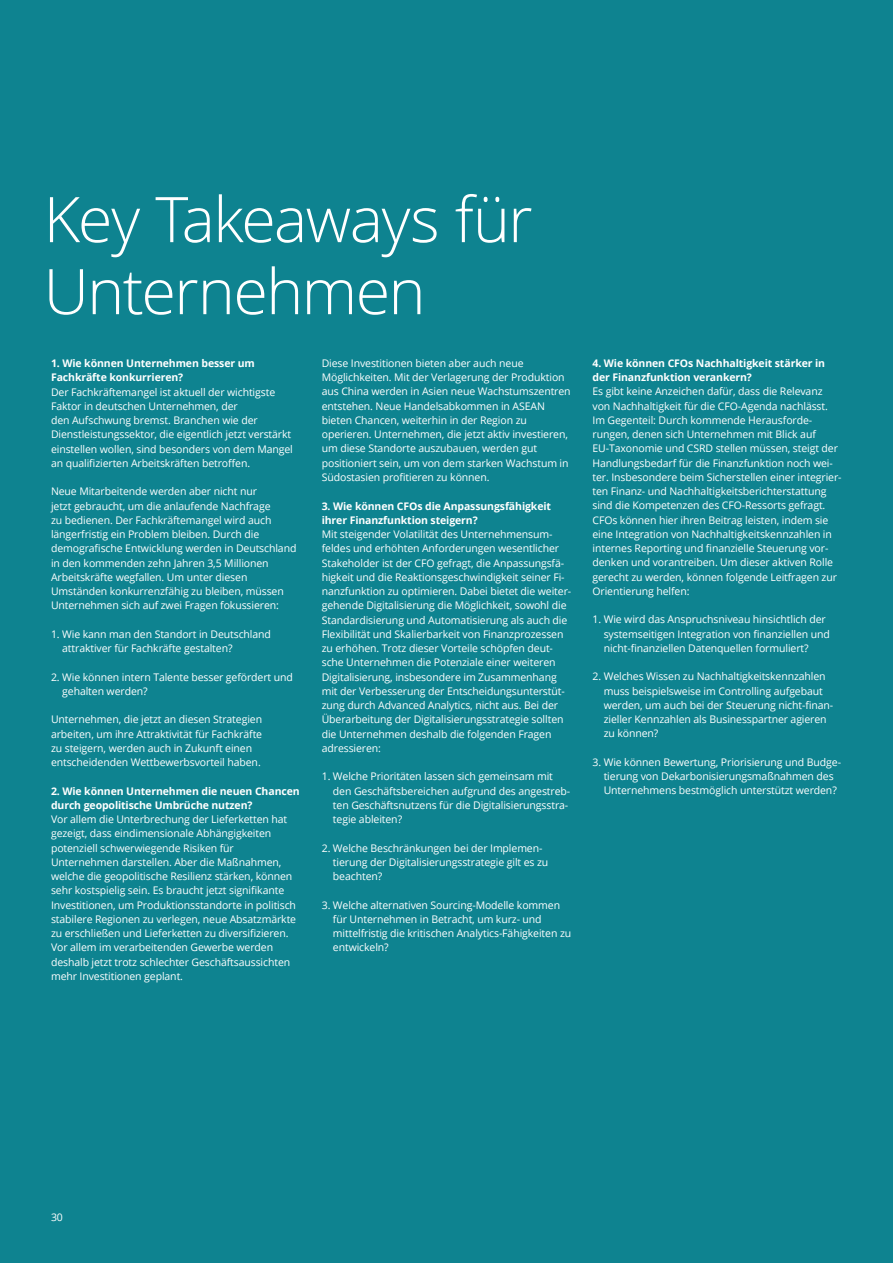
<style>
.page{position:relative;width:893px;height:1263px;background:#0e8390}
.page>*{position:absolute;margin:0;border:0;box-sizing:border-box;transform-origin:0 0}
.t1{font:300 63px/72px "Open Sans";letter-spacing:-.025em;color:#fff}
.t2{font:10.5px/14.2px "Open Sans";letter-spacing:-.01em;color:#fff}
.t3{font:700 10.5px/14.2px "Open Sans";letter-spacing:-.01em;color:#fff}
</style>
<div class="page">
<h1 class="t1" style="left:44px;top:182px;width:491px">Key Takeaways fü r<br>Unternehmen</h1>
<p class="t3" style="left:51px;top:356px;width:205px">1. Wie können Unternehmen besser um<br>Fachkräfte konkurrieren?</p>
<p class="t2" style="left:51px;top:384px;width:243px">Der Fachkräftemangel ist aktuell der wichtigste Faktor in deutschen Unternehmen, der<br>den Aufschwung bremst. Branchen wie der Dienstleistungssektor, die eigentlich jetzt verstärkt einstellen wollen, sind besonders von dem Mangel an qualifizierten Arbeitskräften betroffen.</p>
<p class="t2" style="left:51px;top:484px;width:247px">Neue Mitarbeitende werden aber nicht nur<br>jetzt gebraucht, um die anlaufende Nachfrage<br>zu bedienen. Der Fachkräftemangel wird auch längerfristig ein Problem bleiben. Durch die demografische Entwicklung werden in Deutschland in den kommenden zehn Jahren 3,5 Millionen Arbeitskräfte wegfallen. Um unter diesen Umständen konkurrenzfähig zu bleiben, müssen Unternehmen sich auf zwei Fragen fokussieren:</p>
<p class="t2" style="left:62px;top:627px;width:210px;text-indent:-11px">1. Wie kann man den Standort in Deutschland attraktiver für Fachkräfte gestalten?</p>
<p class="t2" style="left:62px;top:669px;width:232px;text-indent:-11px">2. Wie können intern Talente besser gefördert und gehalten werden?</p>
<p class="t2" style="left:51px;top:712px;width:213px">Unternehmen, die jetzt an diesen Strategien arbeiten, um ihre Attraktivität für Fachkräfte zu steigern, werden auch in Zukunft einen entscheidenden Wettbewerbsvorteil haben.</p>
<p class="t3" style="left:51px;top:783px;width:250px">2. Wie können Unternehmen die neuen Chancen durch geopolitische Umbrüche nutzen?</p>
<p class="t2" style="left:51px;top:812px;width:247px">Vor allem die Unterbrechung der Lieferketten hat gezeigt, dass eindimensionale Abhängigkeiten potenziell schwerwiegende Risiken für Unternehmen darstellen. Aber die Maßnahmen, welche die geopolitische Resilienz stärken, können sehr kostspielig sein. Es braucht jetzt signifikante Investitionen, um Produktionsstandorte in politisch stabilere Regionen zu verlegen, neue Absatzmärkte zu erschließen und Lieferketten zu diversifizieren.<br>Vor allem im verarbeitenden Gewerbe werden deshalb jetzt trotz schlechter Geschäftsaussichten mehr Investitionen geplant.</p>
<p class="t2" style="left:322px;top:356px;width:250px">Diese Investitionen bieten aber auch neue Möglichkeiten. Mit der Verlagerung der Produktion aus China werden in Asien neue Wachstumszentren entstehen. Neue Handelsabkommen in ASEAN bieten Chancen, weiterhin in der Region zu operieren. Unternehmen, die jetzt aktiv investieren, um diese Standorte auszubauen, werden gut positioniert sein, um von dem starken Wachstum in Südostasien profitieren zu können.</p>
<p class="t3" style="left:322px;top:498px;width:231px">3. Wie können CFOs die Anpassungsfähigkeit ihrer Finanzfunktion steigern?</p>
<p class="t2" style="left:322px;top:527px;width:251px">Mit steigender Volatilität des Unternehmensum&shy;feldes und erhöhten Anforderungen wesentlicher Stakeholder ist der CFO gefragt, die Anpassungsfä&shy;higkeit und die Reaktionsgeschwindigkeit seiner Fi&shy;nanzfunktion zu optimieren. Dabei bietet die weiter&shy;gehende Digitalisierung die Möglichkeit, sowohl die Standardisierung und Automatisierung als auch die Flexibilität und Skalierbarkeit von Finanzprozessen zu erhöhen. Trotz dieser Vorteile schöpfen deut&shy;sche Unternehmen die Potenziale einer weiteren Digitalisierung, insbesondere im Zusammenhang mit der Verbesserung der Entscheidungsunterstüt&shy;zung durch Advanced Analytics, nicht aus. Bei der Überarbeitung der Digitalisierungsstrategie sollten die Unternehmen deshalb die folgenden Fragen adressieren:</p>
<p class="t2" style="left:333px;top:769px;width:239px;text-indent:-11px">1. Welche Prioritäten lassen sich gemeinsam mit den Geschäftsbereichen aufgrund des angestreb&shy;ten Geschäftsnutzens für die Digitalisierungsstra&shy;tegie ableiten?</p>
<p class="t2" style="left:333px;top:840px;width:217px;text-indent:-11px">2. Welche Beschränkungen bei der Implemen&shy;tierung der Digitalisierungsstrategie gilt es zu beachten?</p>
<p class="t2" style="left:333px;top:897px;width:240px;text-indent:-11px">3. Welche alternativen Sourcing-Modelle kommen für Unternehmen in Betracht, um kurz- und mittelfristig die kritischen Analytics-Fähigkeiten zu entwickeln?</p>
<p class="t3" style="left:592px;top:356px;width:234px">4. Wie können CFOs Nachhaltigkeit stärker in der Finanzfunktion verankern?</p>
<p class="t2" style="left:592px;top:384px;width:251px">Es gibt keine Anzeichen dafür, dass die Relevanz von Nachhaltigkeit für die CFO-Agenda nachlässt.<br>Im Gegenteil: Durch kommende Herausforde&shy;rungen, denen sich Unternehmen mit Blick auf EU-Taxonomie und CSRD stellen müssen, steigt der Handlungsbedarf für die Finanzfunktion noch wei&shy;ter. Insbesondere beim Sicherstellen einer integrier&shy;ten Finanz- und Nachhaltigkeitsberichterstattung sind die Kompetenzen des CFO-Ressorts gefragt.<br>CFOs können hier ihren Beitrag leisten, indem sie eine Integration von Nachhaltigkeitskennzahlen in internes Reporting und finanzielle Steuerung vor&shy;denken und vorantreiben. Um dieser aktiven Rolle gerecht zu werden, können folgende Leitfragen zur Orientierung helfen:</p>
<p class="t2" style="left:604px;top:612px;width:228px;text-indent:-11px">1. Wie wird das Anspruchsniveau hinsichtlich der systemseitigen Integration von finanziellen und nicht-finanziellen Datenquellen formuliert?</p>
<p class="t2" style="left:604px;top:669px;width:231px;text-indent:-11px">2. Welches Wissen zu Nachhaltigkeitskennzahlen muss beispielsweise im Controlling aufgebaut werden, um auch bei der Steuerung nicht-finan&shy;zieller Kennzahlen als Businesspartner agieren zu können?</p>
<p class="t2" style="left:604px;top:755px;width:239px;text-indent:-11px">3. Wie können Bewertung, Priorisierung und Budge&shy;tierung von Dekarbonisierungsmaßnahmen des<br>Unternehmens bestmöglich unterstützt werden?</p>
<p class="t2" style="left:51px;top:1210px;width:13px">30</p>
</div>
